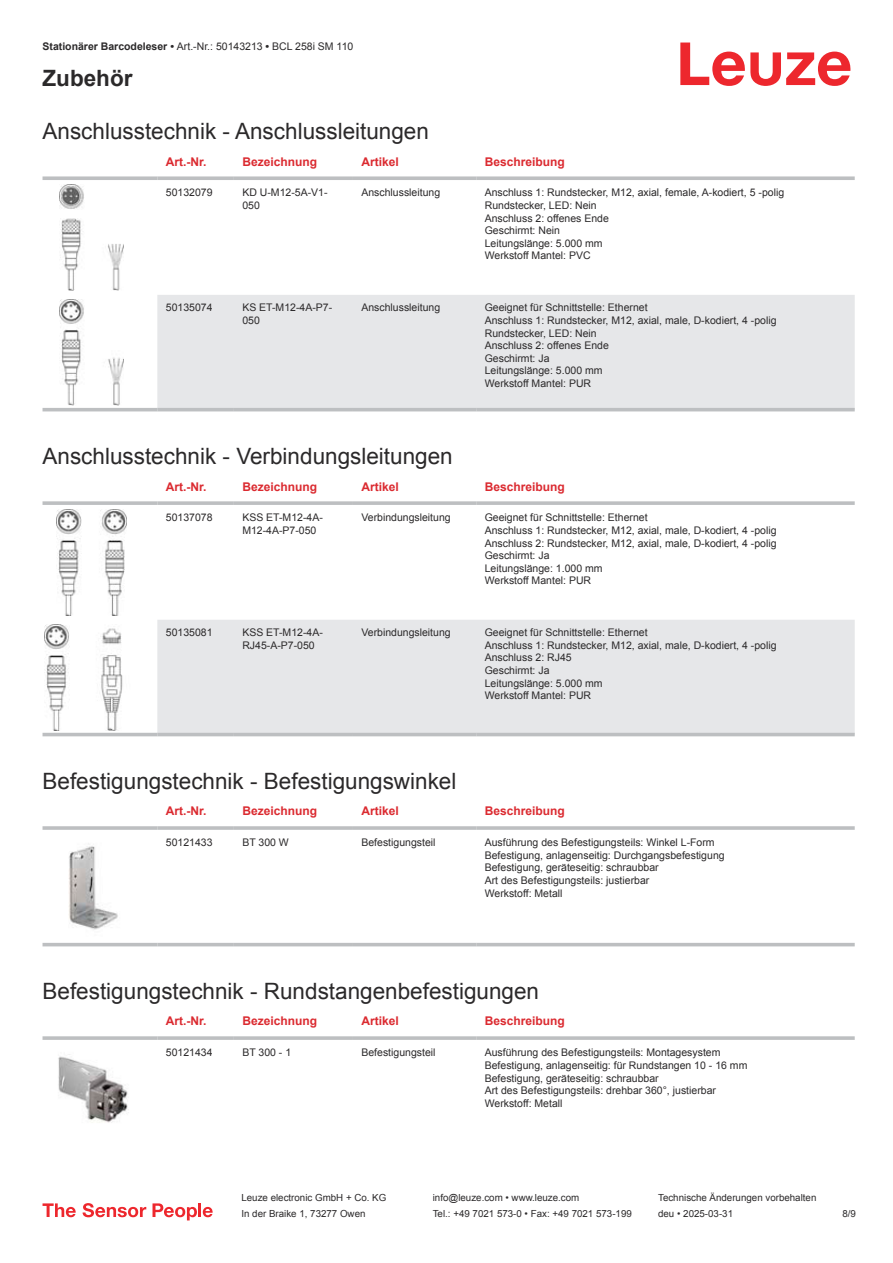
<style>
.page{position:relative;width:893px;height:1263px;background:#fff}
.page>*{position:absolute;margin:0;border:0;box-sizing:border-box;transform-origin:0 0}
.t1{font:22.5px "Arial";color:#2b292a}
.t2{font:700 22.5px "Arial";color:#2b292a}
.t3{font:700 12px "Arial";color:#db2a30}
.t4{font:10.5px/12.6px "Arial";color:#2b292a}
.t5{font:9.75px "Arial";color:#2b292a}
.s1{font-weight:700}
</style>
<div class="page">
<svg style="left:680px;top:43px;width:170px;height:43px"></svg>
<div style="left:157px;top:295px;width:698px;height:113px;background:#e6e7e9"></div>
<svg style="left:43px;top:176px;width:114px;height:4px"></svg>
<svg style="left:157px;top:176px;width:77px;height:4px"></svg>
<svg style="left:234px;top:176px;width:119px;height:4px"></svg>
<svg style="left:353px;top:176px;width:123px;height:4px"></svg>
<svg style="left:476px;top:176px;width:379px;height:4px;background:#c4c6c8"></svg>
<hr style="left:43px;top:408px;width:114px;height:3px;background:#bdbfc1">
<hr style="left:157px;top:408px;width:77px;height:3px;background:#bdbfc1">
<hr style="left:234px;top:408px;width:119px;height:3px;background:#bdbfc1">
<hr style="left:353px;top:408px;width:123px;height:3px;background:#bdbfc1">
<hr style="left:476px;top:408px;width:379px;height:3px;background:#bdbfc1">
<img style="left:59px;top:184px;width:65px;height:107px">
<img style="left:59px;top:299px;width:65px;height:106px">
<svg style="left:43px;top:515px;width:812px;height:222px"></svg>
<div style="left:157px;top:620px;width:698px;height:113px;background:#e6e7e9"></div>
<svg style="left:43px;top:501px;width:114px;height:4px"></svg>
<svg style="left:157px;top:501px;width:77px;height:4px"></svg>
<svg style="left:234px;top:501px;width:119px;height:4px"></svg>
<svg style="left:353px;top:501px;width:123px;height:4px"></svg>
<svg style="left:476px;top:501px;width:379px;height:4px;background:#c3c5c7"></svg>
<hr style="left:43px;top:733px;width:114px;height:3px;background:#bdbfc1">
<hr style="left:157px;top:733px;width:77px;height:3px;background:#bdbfc1">
<hr style="left:234px;top:733px;width:119px;height:3px;background:#bdbfc1">
<hr style="left:353px;top:733px;width:123px;height:3px;background:#bdbfc1">
<hr style="left:476px;top:733px;width:379px;height:3px;background:#bdbfc1">
<img style="left:56px;top:509px;width:70px;height:106px">
<img style="left:45px;top:624px;width:93px;height:106px">
<svg style="left:43px;top:942px;width:812px;height:5px;fill:#eff0f0"></svg>
<hr style="left:43px;top:826px;width:114px;height:4px;background:#bdbfc1">
<hr style="left:157px;top:826px;width:77px;height:4px;background:#c8cacc">
<hr style="left:234px;top:826px;width:119px;height:4px;background:#c3c5c7">
<hr style="left:353px;top:826px;width:123px;height:4px;background:#bdbfc1">
<hr style="left:476px;top:826px;width:379px;height:4px;background:#c8cacc">
<hr style="left:43px;top:943px;width:114px;height:3px;background:#bdbfc1">
<hr style="left:157px;top:943px;width:77px;height:3px;background:#bdbfc1">
<hr style="left:234px;top:943px;width:119px;height:3px;background:#bdbfc1">
<hr style="left:353px;top:943px;width:123px;height:3px;background:#bdbfc1">
<hr style="left:476px;top:943px;width:379px;height:3px;background:#bdbfc1">
<img style="left:69px;top:843px;width:49px;height:87px">
<svg style="left:43px;top:1036px;width:114px;height:4px"></svg>
<svg style="left:157px;top:1036px;width:77px;height:4px"></svg>
<svg style="left:234px;top:1036px;width:119px;height:4px"></svg>
<svg style="left:353px;top:1036px;width:123px;height:4px"></svg>
<svg style="left:476px;top:1036px;width:379px;height:4px;background:#c3c5c7"></svg>
<img style="left:58px;top:1054px;width:71px;height:69px">
<svg style="left:43px;top:1203px;width:33px;height:14px"></svg>
<svg style="left:83px;top:1203px;width:63px;height:14px"></svg>
<svg style="left:153px;top:1203px;width:44px;height:17px"></svg>
<hr style="left:198px;top:1203px;width:3px;height:14px;background:#ed272d">
<svg style="left:203px;top:1207px;width:10px;height:10px"></svg>
<p class="t4" style="left:43px;top:41px;width:312px"><span class="s1">Stationärer Barcodeleser •</span> Art.-Nr.: 50143213 <span class="s1">•</span> BCL 258i SM 110</p>
<h1 class="t2" style="left:43px;top:70px;width:92px">Zubehör</h1>
<h1 class="t1" style="left:43px;top:123px;width:388px">Anschlusstechnik - Anschlussleitungen</h1>
<p class="t3" style="left:166px;top:157px;width:42px">Art.-Nr.</p>
<p class="t3" style="left:242px;top:157px;width:76px">Bezeichnung</p>
<p class="t3" style="left:361px;top:157px;width:39px">Artikel</p>
<p class="t3" style="left:485px;top:157px;width:82px">Beschreibung</p>
<p class="t4" style="left:166px;top:187px;width:48px">50132079</p>
<p class="t4" style="left:242px;top:187px;width:87px">KD U-M12-5A-V1-<br>050</p>
<p class="t4" style="left:361px;top:187px;width:80px">Anschlussleitung</p>
<p class="t4" style="left:485px;top:187px;width:301px">Anschluss 1: Rundstecker, M12, axial, female, A-kodiert, 5 -polig<br>Rundstecker, LED: Nein<br>Anschluss 2: offenes Ende<br>Geschirmt: Nein<br>Leitungslänge: 5.000 mm<br>Werkstoff Mantel: PVC</p>
<p class="t4" style="left:166px;top:302px;width:48px">50135074</p>
<p class="t4" style="left:242px;top:302px;width:91px">KS ET-M12-4A-P7-<br>050</p>
<p class="t4" style="left:361px;top:302px;width:80px">Anschlussleitung</p>
<p class="t4" style="left:485px;top:302px;width:293px">Geeignet für Schnittstelle: Ethernet<br>Anschluss 1: Rundstecker, M12, axial, male, D-kodiert, 4 -polig<br>Rundstecker, LED: Nein<br>Anschluss 2: offenes Ende<br>Geschirmt: Ja<br>Leitungslänge: 5.000 mm<br>Werkstoff Mantel: PUR</p>
<h1 class="t1" style="left:43px;top:448px;width:412px">Anschlusstechnik - Verbindungsleitungen</h1>
<p class="t3" style="left:166px;top:482px;width:42px">Art.-Nr.</p>
<p class="t3" style="left:242px;top:482px;width:76px">Bezeichnung</p>
<p class="t3" style="left:361px;top:482px;width:39px">Artikel</p>
<p class="t3" style="left:485px;top:482px;width:82px">Beschreibung</p>
<p class="t4" style="left:166px;top:512px;width:48px">50137078</p>
<p class="t4" style="left:242px;top:512px;width:82px">KSS ET-M12-4A-<br>M12-4A-P7-050</p>
<p class="t4" style="left:361px;top:512px;width:91px">Verbindungsleitung</p>
<p class="t4" style="left:485px;top:512px;width:293px">Geeignet für Schnittstelle: Ethernet<br>Anschluss 1: Rundstecker, M12, axial, male, D-kodiert, 4 -polig Anschluss 2: Rundstecker, M12, axial, male, D-kodiert, 4 -polig Geschirmt: Ja<br>Leitungslänge: 1.000 mm<br>Werkstoff Mantel: PUR</p>
<p class="t4" style="left:166px;top:627px;width:48px">50135081</p>
<p class="t4" style="left:242px;top:627px;width:82px">KSS ET-M12-4A-<br>RJ45-A-P7-050</p>
<p class="t4" style="left:361px;top:627px;width:91px">Verbindungsleitung</p>
<p class="t4" style="left:485px;top:627px;width:293px">Geeignet für Schnittstelle: Ethernet<br>Anschluss 1: Rundstecker, M12, axial, male, D-kodiert, 4 -polig<br>Anschluss 2: RJ45<br>Geschirmt: Ja<br>Leitungslänge: 5.000 mm<br>Werkstoff Mantel: PUR</p>
<h1 class="t1" style="left:43px;top:773px;width:415px">Befestigungstechnik - Befestigungswinkel</h1>
<p class="t3" style="left:166px;top:807px;width:42px">Art.-Nr.</p>
<p class="t3" style="left:242px;top:807px;width:76px">Bezeichnung</p>
<p class="t3" style="left:361px;top:807px;width:39px">Artikel</p>
<p class="t3" style="left:485px;top:807px;width:82px">Beschreibung</p>
<p class="t4" style="left:166px;top:837px;width:48px">50121433</p>
<p class="t4" style="left:242px;top:837px;width:48px">BT 300 W</p>
<p class="t4" style="left:361px;top:837px;width:76px">Befestigungsteil</p>
<p class="t4" style="left:485px;top:837px;width:241px">Ausführung des Befestigungsteils: Winkel L-Form Befestigung, anlagenseitig: Durchgangsbefestigung Befestigung, geräteseitig: schraubbar<br>Art des Befestigungsteils: justierbar<br>Werkstoff: Metall</p>
<h1 class="t1" style="left:43px;top:983px;width:498px">Befestigungstechnik - Rundstangenbefestigungen</h1>
<p class="t3" style="left:166px;top:1017px;width:42px">Art.-Nr.</p>
<p class="t3" style="left:242px;top:1017px;width:76px">Bezeichnung</p>
<p class="t3" style="left:361px;top:1017px;width:39px">Artikel</p>
<p class="t3" style="left:485px;top:1017px;width:82px">Beschreibung</p>
<p class="t4" style="left:166px;top:1047px;width:48px">50121434</p>
<p class="t4" style="left:242px;top:1047px;width:50px">BT 300 - 1</p>
<p class="t4" style="left:361px;top:1047px;width:76px">Befestigungsteil</p>
<p class="t4" style="left:485px;top:1047px;width:264px">Ausführung des Befestigungsteils: Montagesystem Befestigung, anlagenseitig: für Rundstangen 10 - 16 mm Befestigung, geräteseitig: schraubbar<br>Art des Befestigungsteils: drehbar 360°, justierbar Werkstoff: Metall</p>
<p class="t5" style="left:241px;top:1194px;width:146px">Leuze electronic GmbH + Co. KG</p>
<p class="t5" style="left:433px;top:1194px;width:148px">info@leuze.com • www.leuze.com</p>
<p class="t5" style="left:658px;top:1194px;width:160px">Technische Änderungen vorbehalten</p>
<p class="t5" style="left:241px;top:1210px;width:126px">In der Braike 1, 73277 Owen</p>
<p class="t5" style="left:433px;top:1210px;width:201px">Tel.: +49 7021 573-0 • Fax: +49 7021 573-199</p>
<p class="t5" style="left:658px;top:1210px;width:76px">deu • 2025-03-31</p>
<p class="t5" style="left:842px;top:1210px;width:15px">8 /9</p>
</div>
